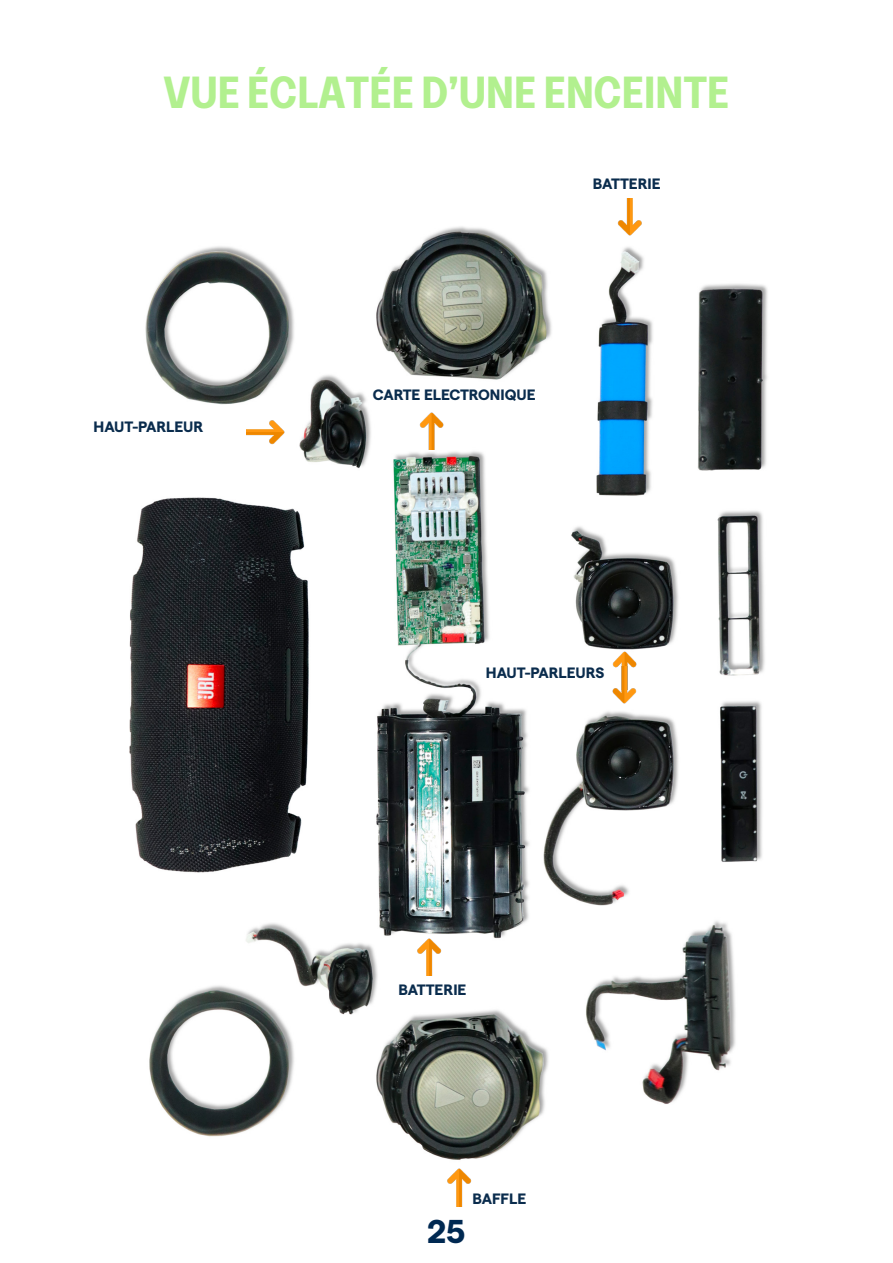
<style>
.page{position:relative;width:893px;height:1263px;background:#fff}
.page>*{position:absolute;margin:0;border:0;box-sizing:border-box;transform-origin:0 0}
.t1{font:700 45px "Greed";color:#b2f08f}
.t2{font:700 33px "Matter";color:#002952}
.t3{font:700 15px "Matter";color:#0a2c4d}
</style>
<div class="page">
<img style="left:129px;top:226px;width:639px;height:981px">
<img style="left:594px;top:650px;width:61px;height:16px">
<img style="left:399px;top:936px;width:60px;height:40px">
<img style="left:401px;top:410px;width:61px;height:40px">
<img style="left:429px;top:1166px;width:60px;height:40px">
<img style="left:600px;top:198px;width:60px;height:40px">
<img style="left:247px;top:402px;width:39px;height:60px">
<img style="left:594px;top:666px;width:61px;height:40px">
<p class="t1" style="left:163px;top:59px;width:568px">VUE ÉCLATÉE D’UNE ENCEINTE</p>
<p class="t3" style="left:94px;top:415px;width:111px">HAUT-PARLEUR</p>
<p class="t3" style="left:593px;top:173px;width:69px">BATTERIE</p>
<p class="t3" style="left:373px;top:384px;width:164px">CARTE ELECTRONIQUE</p>
<p class="t3" style="left:486px;top:662px;width:120px">HAUT-PARLEURS</p>
<p class="t3" style="left:399px;top:979px;width:69px">BATTERIE</p>
<h2 class="t2" style="left:427px;top:1206px;width:40px">25</h2>
<p class="t3" style="left:472px;top:1187px;width:55px">BAFFLE</p>
</div>
